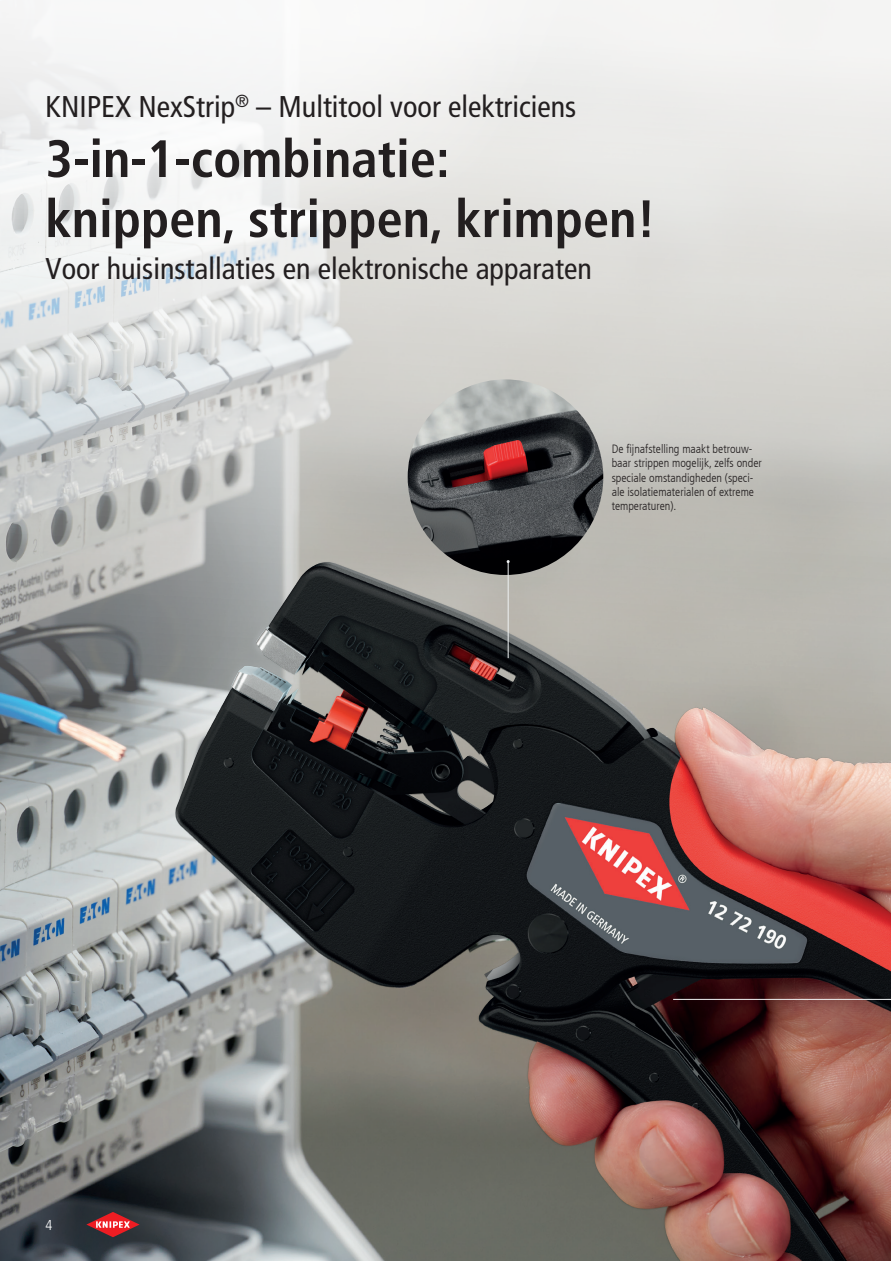
<style>
.page{position:relative;width:891px;height:1261px;background:#fff}
.page>*{position:absolute;margin:0;border:0;box-sizing:border-box;transform-origin:0 0}
.t1{font:700 condensed 52.5px/60px "Frutiger LT Com";color:#231f20}
.t2{font:condensed 30px "Frutiger LT Com";color:#231f20}
.t3{font:300 condensed 14.25px "Frutiger LT Com";color:#fff}
.t4{font:300 condensed 12px/14.2px "Frutiger LT Com";color:#231f20}
</style>
<div class="page">
<img style="left:0;top:0;width:890px;height:1260px">
<img style="left:175px;top:565px;width:715px;height:695px">
<svg style="left:0;top:0;width:710px;height:248px"></svg>
<img style="left:407px;top:379px;width:196px;height:196px;border-radius:98px">
<hr style="left:507px;top:561px;width:1px;height:97px;background:#eef1f2">
<svg style="left:672px;top:864px;width:218px;height:136px;background:#743c3d"></svg>
<svg style="left:86px;top:1211px;width:53px;height:26px"></svg>
<h2 class="t2" style="left:46px;top:89px;width:532px">KNIPEX NexStrip<sup>®</sup> – Multitool voor elektriciens</h2>
<h1 class="t1" style="left:46px;top:129px;width:611px">3-in-1-combinatie:<br>knippen, strippen, krimpen!</h1>
<h2 class="t2" style="left:46px;top:251px;width:547px">Voor huisinstallaties en elektronische apparaten</h2>
<p class="t3" style="left:46px;top:1216px;width:8px">4</p>
<p class="t4" style="left:611px;top:442px;width:152px">De fijnafstelling maakt betrouw&shy;baar strippen mogelijk, zelfs onder speciale omstandigheden (speci&shy;ale isolatiematerialen of extreme temperaturen).</p>
</div>
